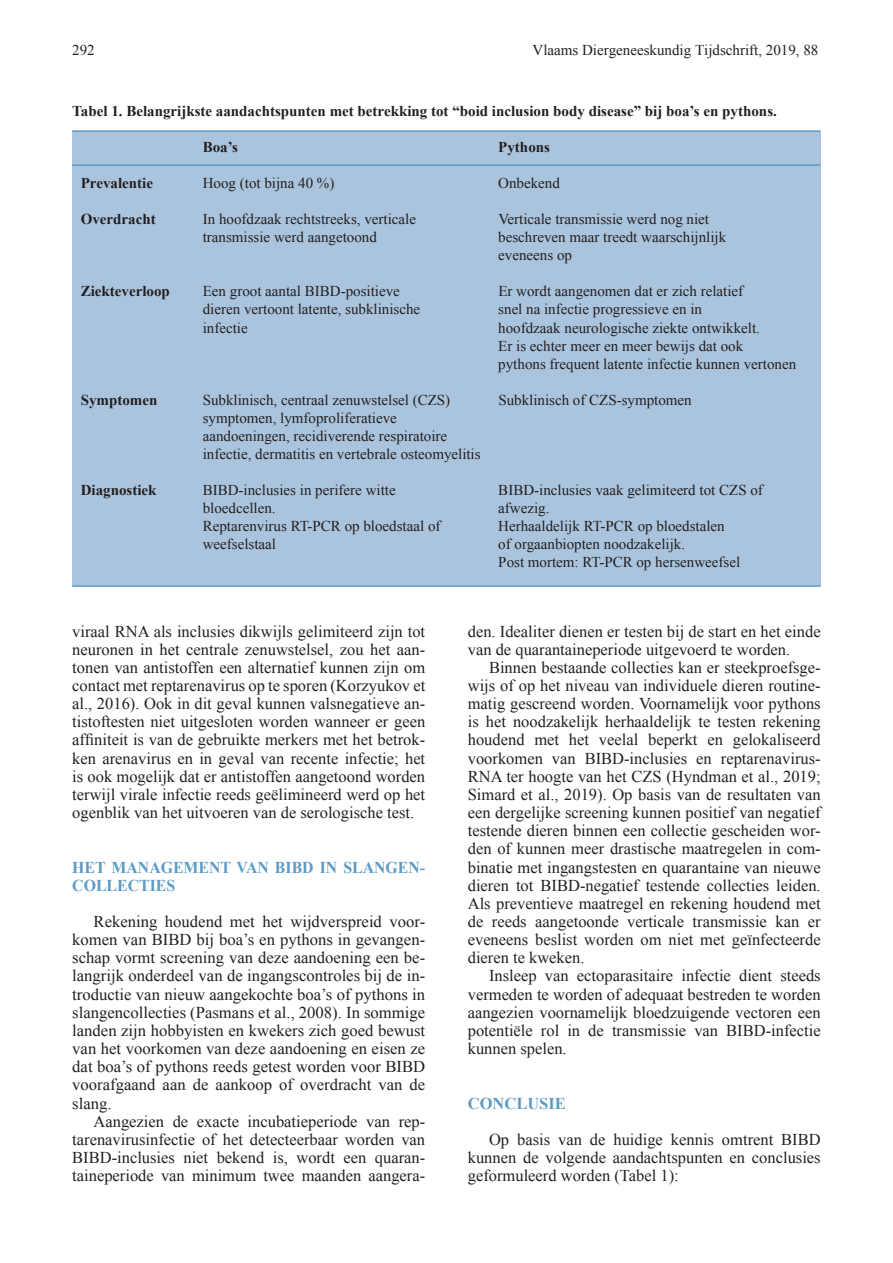
<style>
.page{position:relative;width:893px;height:1263px;background:#fff}
.page>*{position:absolute;margin:0;border:0;box-sizing:border-box;transform-origin:0 0}
.t1{font:16.5px/18.1px "Times New Roman";color:#231f20;text-align:justify}
.t2{font:700 16.5px/18.1px "Times New Roman";color:#5c9bc3;scale:.96 1}
.t3{font:700 16.5px "Times New Roman";color:#5c9bc3}
.t4{font:15px "Times New Roman";color:#231f20}
.t5{font:700 15px "Times New Roman";color:#231f20}
</style>
<div class="page">
<div style="left:72px;top:131px;width:749px;height:454px;background:#aac4dd"></div>
<hr style="left:72px;top:130px;width:749px;height:2px;background:#5c9bc3">
<hr style="left:72px;top:164px;width:749px;height:2px;background:#5c9bc3">
<hr style="left:72px;top:585px;width:749px;height:2px;background:#5c9bc3">
<p class="t4" style="left:72px;top:40px;width:24px">292</p>
<p class="t4" style="left:533px;top:40px;width:287px">Vlaams Diergeneeskundig Tijdschrift, 2019, 88</p>
<p class="t5" style="left:72px;top:101px;width:706px">Tabel 1. Belangrijkste aandachtspunten met betrekking tot “boid inclusion body disease” bij boa’s en pythons.</p>
<p class="t5" style="left:203px;top:137px;width:37px">Boa’s</p>
<p class="t5" style="left:498px;top:137px;width:53px">Pythons</p>
<p class="t5" style="left:81px;top:173px;width:74px">Prevalentie</p>
<p class="t4" style="left:203px;top:173px;width:133px">Hoog (tot bijna 40 %)</p>
<p class="t4" style="left:498px;top:173px;width:63px">Onbekend</p>
<p class="t5" style="left:81px;top:209px;width:76px">Overdracht</p>
<p class="t4" style="left:203px;top:209px;width:215px">In hoofdzaak rechtstreeks, verticale</p>
<p class="t4" style="left:498px;top:209px;width:212px">Verticale transmissie werd nog niet</p>
<p class="t4" style="left:203px;top:227px;width:176px">transmissie werd aangetoond</p>
<p class="t4" style="left:498px;top:227px;width:229px">beschreven maar treedt waarschijnlijk</p>
<p class="t4" style="left:498px;top:245px;width:75px">eveneens op</p>
<p class="t5" style="left:81px;top:281px;width:91px">Ziekteverloop</p>
<p class="t4" style="left:203px;top:281px;width:199px">Een groot aantal BIBD-positieve</p>
<p class="t4" style="left:498px;top:281px;width:246px">Er wordt aangenomen dat er zich relatief</p>
<p class="t4" style="left:203px;top:299px;width:219px">dieren vertoont latente, subklinische</p>
<p class="t4" style="left:498px;top:299px;width:205px">snel na infectie progressieve en in</p>
<p class="t4" style="left:203px;top:317px;width:46px">infectie</p>
<p class="t4" style="left:498px;top:317px;width:263px">hoofdzaak neurologische ziekte ontwikkelt.</p>
<p class="t4" style="left:498px;top:335px;width:246px">Er is echter meer en meer bewijs dat ook</p>
<p class="t4" style="left:498px;top:353px;width:299px">pythons frequent latente infectie kunnen vertonen</p>
<p class="t5" style="left:81px;top:389px;width:78px">Symptomen</p>
<p class="t4" style="left:203px;top:389px;width:249px">Subklinisch, centraal zenuwstelsel (CZS)</p>
<p class="t4" style="left:498px;top:389px;width:195px">Subklinisch of CZS-symptomen</p>
<p class="t4" style="left:203px;top:407px;width:196px">symptomen, lymfoproliferatieve</p>
<p class="t4" style="left:203px;top:425px;width:246px">aandoeningen, recidiverende respiratoire</p>
<p class="t4" style="left:203px;top:443px;width:279px">infectie, dermatitis en vertebrale osteomyelitis</p>
<p class="t5" style="left:81px;top:479px;width:77px">Diagnostiek</p>
<p class="t4" style="left:203px;top:479px;width:194px">BIBD-inclusies in perifere witte</p>
<p class="t4" style="left:498px;top:479px;width:266px">BIBD-inclusies vaak gelimiteerd tot CZS of</p>
<p class="t4" style="left:203px;top:497px;width:74px">bloedcellen.</p>
<p class="t4" style="left:498px;top:497px;width:53px">afwezig.</p>
<p class="t4" style="left:203px;top:515px;width:239px">Reptarenvirus RT-PCR op bloedstaal of</p>
<p class="t4" style="left:498px;top:515px;width:228px">Herhaaldelijk RT-PCR op bloedstalen</p>
<p class="t4" style="left:203px;top:533px;width:75px">weefselstaal</p>
<p class="t4" style="left:498px;top:533px;width:188px">of orgaanbiopten noodzakelijk.</p>
<p class="t4" style="left:498px;top:551px;width:243px">Post mortem: RT-PCR op hersenweefsel</p>
<p class="t1" style="left:72px;top:622px;width:354px">viraal RNA als inclusies dikwijls gelimiteerd zijn tot neuronen in het centrale zenuwstelsel, zou het aan&shy;tonen van antistoffen een alternatief kunnen zijn om contact met reptarenavirus op te sporen (Korzyukov et al., 2016). Ook in dit geval kunnen valsnegatieve an&shy;tistoftesten niet uitgesloten worden wanneer er geen affiniteit is van de gebruikte merkers met het betrok&shy;ken arenavirus en in geval van recente infectie; het is ook mogelijk dat er antistoffen aangetoond worden terwijl virale infectie reeds geëlimineerd werd op het ogenblik van het uitvoeren van de serologische test.</p>
<p class="t2" style="left:72px;top:857px;width:369px">HET MANAGEMENT VAN BIBD IN SLANGEN-<br>COLLECTIES</p>
<p class="t1" style="left:72px;top:912px;width:354px;text-indent:21px">Rekening houdend met het wijdverspreid voor&shy;komen van BIBD bij boa’s en pythons in gevangen&shy;schap vormt screening van deze aandoening een be&shy;langrijk onderdeel van de ingangscontroles bij de in&shy;troductie van nieuw aangekochte boa’s of pythons in slangencollecties (Pasmans et al., 2008). In sommige landen zijn hobbyisten en kwekers zich goed bewust van het voorkomen van deze aandoening en eisen ze dat boa’s of pythons reeds getest worden voor BIBD voorafgaand aan de aankoop of overdracht van de slang.</p>
<p class="t1" style="left:72px;top:1112px;width:354px;text-indent:21px">Aangezien de exacte incubatieperiode van rep&shy;tarenavirusinfectie of het detecteerbaar worden van BIBD-inclusies niet bekend is, wordt een quaran&shy;taineperiode van minimum twee maanden aangera-</p>
<p class="t1" style="left:468px;top:622px;width:354px">den. Idealiter dienen er testen bij de start en het einde van de quarantaineperiode uitgevoerd te worden.</p>
<p class="t1" style="left:468px;top:658px;width:354px;text-indent:21px">Binnen bestaande collecties kan er steekproefsge&shy;wijs of op het niveau van individuele dieren routine&shy;matig gescreend worden. Voornamelijk voor pythons is het noodzakelijk herhaaldelijk te testen rekening houdend met het veelal beperkt en gelokaliseerd voorkomen van BIBD-inclusies en reptarenavirus-RNA ter hoogte van het CZS (Hyndman et al., 2019; Simard et al., 2019). Op basis van de resultaten van een dergelijke screening kunnen positief van negatief testende dieren binnen een collectie gescheiden wor&shy;den of kunnen meer drastische maatregelen in com&shy;binatie met ingangstesten en quarantaine van nieuwe dieren tot BIBD-negatief testende collecties leiden.<br>Als preventieve maatregel en rekening houdend met de reeds aangetoonde verticale transmissie kan er eveneens beslist worden om niet met geïnfecteerde dieren te kweken.</p>
<p class="t1" style="left:468px;top:966px;width:354px;text-indent:21px">Insleep van ectoparasitaire infectie dient steeds vermeden te worden of adequaat bestreden te worden aangezien voornamelijk bloedzuigende vectoren een potentiële rol in de transmissie van BIBD-infectie kunnen spelen.</p>
<p class="t3" style="left:468px;top:1091px;width:100px">CONCLUSIE</p>
<p class="t1" style="left:468px;top:1130px;width:354px;text-indent:21px">Op basis van de huidige kennis omtrent BIBD kunnen de volgende aandachtspunten en conclusies geformuleerd worden (Tabel 1):</p>
</div>
